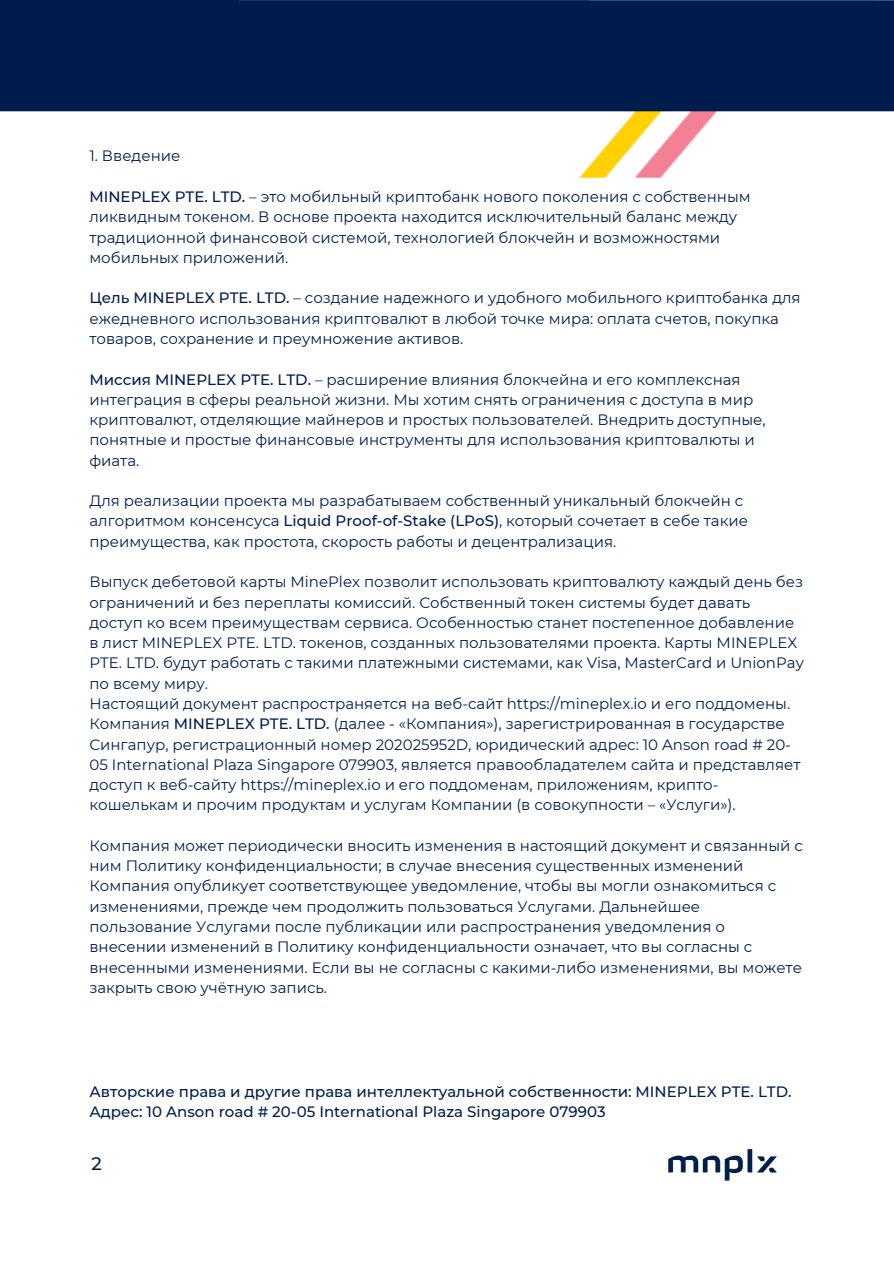
<style>
.page{position:relative;width:894px;height:1264px;background:#fff}
.page>*{position:absolute;margin:0;border:0;box-sizing:border-box;transform-origin:0 0}
.t1{font:500 18px "Montserrat";color:#022148}
.t2{font:15px/20.2px "Montserrat";color:#021d4e}
.t3{font:500 15px/20.2px "Montserrat";color:#021d4e}
.s1{font-weight:500}
</style>
<div class="page">
<img style="left:0;top:0;width:893px;height:178px">
<img style="left:668px;top:1149px;width:109px;height:32px">
<p class="t2" style="left:89px;top:146px;width:92px">1. Введение</p>
<p class="t2" style="left:89px;top:186px;width:662px"><span class="s1">MINEPLEX PTE. LTD.</span> – это мобильный криптобанк нового поколения с собственным ликвидным токеном. В основе проекта находится исключительный баланс между традиционной финансовой системой, технологией блокчейн и возможностями мобильных приложений.</p>
<p class="t2" style="left:89px;top:288px;width:712px"><span class="s1">Цель MINEPLEX PTE. LTD.</span> – создание надежного и удобного мобильного криптобанка для ежедневного использования криптовалют в любой точке мира: оплата счетов, покупка товаров, сохранение и преумножение активов.</p>
<p class="t2" style="left:89px;top:369px;width:677px"><span class="s1">Миссия MINEPLEX PTE. LTD.</span> – расширение влияния блокчейна и его комплексная интеграция в сферы реальной жизни. Мы хотим снять ограничения с доступа в мир криптовалют, отделяющие майнеров и простых пользователей. Внедрить доступные, понятные и простые финансовые инструменты для использования криптовалюты и фиата.</p>
<p class="t2" style="left:89px;top:490px;width:660px">Для реализации проекта мы разрабатываем собственный уникальный блокчейн с алгоритмом консенсуса <span class="s1">Liquid Proof-of-Stake (LPoS)</span>, который сочетает в себе такие преимущества, как простота, скорость работы и децентрализация.</p>
<p class="t2" style="left:89px;top:572px;width:715px">Выпуск дебетовой карты MinePlex позволит использовать криптовалюту каждый день без ограничений и без переплаты комиссий. Собственный токен системы будет давать доступ ко всем преимуществам сервиса. Особенностью станет постепенное добавление в лист MINEPLEX PTE. LTD. токенов, созданных пользователями проекта. Карты MINEPLEX PTE. LTD. будут работать с такими платежными системами, как Visa, MasterCard и UnionPay по всему миру.</p>
<p class="t2" style="left:89px;top:693px;width:712px">Настоящий документ распространяется на веб-сайт https://mineplex.io и его поддомены.<br>Компания <span class="s1">MINEPLEX PTE. LTD.</span> (далее - «Компания»), зарегистрированная в государстве Сингапур, регистрационный номер 202025952D, юридический адрес: 10 Anson road # 20- 05 International Plaza Singapore 079903, является правообладателем сайта и представляет доступ к веб-сайту https://mineplex.io и его поддоменам, приложениям, крипто&shy;кошелькам и прочим продуктам и услугам Компании (в совокупности – «Услуги»).</p>
<p class="t2" style="left:89px;top:835px;width:714px">Компания может периодически вносить изменения в настоящий документ и связанный с ним Политику конфиденциальности; в случае внесения существенных изменений Компания опубликует соответствующее уведомление, чтобы вы могли ознакомиться с изменениями, прежде чем продолжить пользоваться Услугами. Дальнейшее пользование Услугами после публикации или распространения уведомления о внесении изменений в Политику конфиденциальности означает, что вы согласны с внесенными изменениями. Если вы не согласны с какими-либо изменениями, вы можете закрыть свою учётную запись.</p>
<p class="t3" style="left:89px;top:1081px;width:703px">Авторские права и другие права интеллектуальной собственности: MINEPLEX PTE. LTD.<br>Адрес: 10 Anson road # 20-05 International Plaza Singapore 079903</p>
<p class="t1" style="left:91px;top:1152px;width:12px">2</p>
</div>
